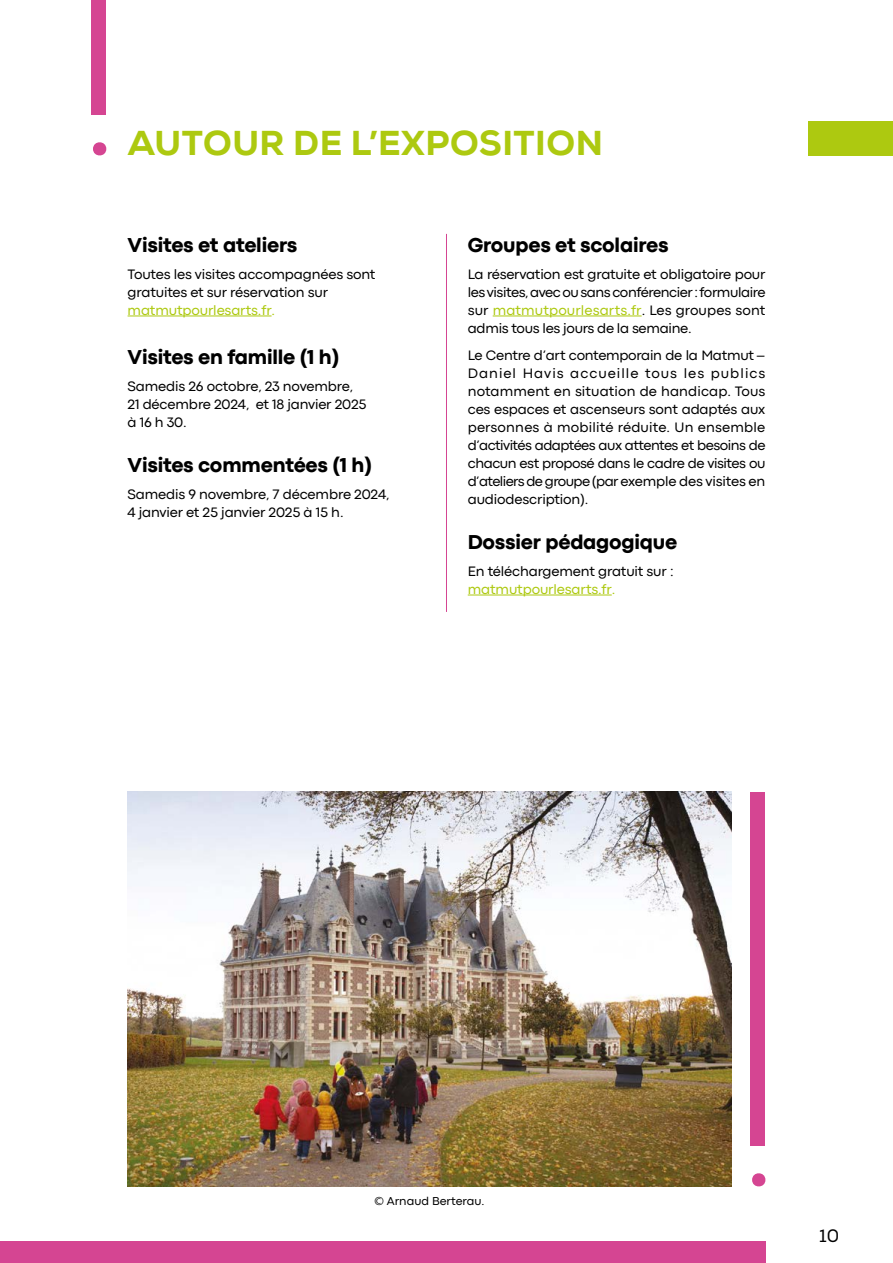
<style>
.page{position:relative;width:893px;height:1263px;background:#fff}
.page>*{position:absolute;margin:0;border:0;box-sizing:border-box;transform-origin:0 0}
.t1{font:800 34.5px "Nexa";letter-spacing:.015em;color:#adc910}
.t2{font:800 21px "Codec Pro";letter-spacing:-.01em;color:#000}
.t3{font:18px "Nexa";color:#000}
.t4{font:14.25px/18px "Codec Pro";letter-spacing:-.01em;color:#000}
.t5{font:14.25px "Codec Pro";letter-spacing:-.01em;color:#adc910}
.t6{font:12px "Codec Pro";color:#000}
.s1{color:#adc910}
</style>
<div class="page">
<div style="left:91px;top:0;width:15px;height:115px;background:#d54592"></div>
<svg style="left:93px;top:142px;width:13px;height:14px"></svg>
<hr style="left:446px;top:234px;width:1px;height:378px;background:#d54592">
<hr style="left:128px;top:316px;width:144px;height:1px;background:#adc910">
<hr style="left:493px;top:316px;width:149px;height:1px;background:#adc910">
<hr style="left:468px;top:595px;width:144px;height:1px;background:#adc910">
<div style="left:750px;top:792px;width:15px;height:354px;background:#d54592"></div>
<svg style="left:752px;top:1173px;width:13px;height:14px"></svg>
<img style="left:128px;top:792px;width:603px;height:394px">
<div style="left:808px;top:121px;width:85px;height:34px;background:#adc910"></div>
<div style="left:0;top:1242px;width:765px;height:21px;background:#d54592"></div>
<h1 class="t1" style="left:128px;top:121px;width:477px">AUTOUR DE L’EXPOSITION</h1>
<h2 class="t2" style="left:128px;top:232px;width:171px">Visites et ateliers</h2>
<p class="t4" style="left:128px;top:265px;width:249px">Toutes les visites accompagnées sont gratuites et sur réservation sur</p>
<p class="t5" style="left:128px;top:302px;width:149px">matmutpourlesarts.fr.</p>
<h2 class="t2" style="left:128px;top:345px;width:213px">Visites en famille (1 h)</h2>
<p class="t4" style="left:128px;top:377px;width:241px">Samedis 26 octobre, 23 novembre,<br>21 décembre 2024, et 18 janvier 2025 à 16 h 30.</p>
<h2 class="t2" style="left:128px;top:453px;width:246px">Visites commentées (1 h)</h2>
<p class="t4" style="left:128px;top:485px;width:263px">Samedis 9 novembre, 7 décembre 2024,<br>4 janvier et 25 janvier 2025 à 15 h.</p>
<h2 class="t2" style="left:468px;top:232px;width:202px">Groupes et scolaires</h2>
<p class="t4" style="left:468px;top:265px;width:299px;text-align:justify">La réservation est gratuite et obligatoire pour les visites, avec ou sans conférencier : formulaire sur <span class="s1">matmutpourlesarts.fr</span>. Les groupes sont admis tous les jours de la semaine.</p>
<p class="t4" style="left:468px;top:346px;width:299px;text-align:justify">Le Centre d’art contemporain de la Matmut – Daniel Havis accueille tous les publics notamment en situation de handicap. Tous ces espaces et ascenseurs sont adaptés aux personnes à mobilité réduite. Un ensemble d’activités adaptées aux attentes et besoins de chacun est proposé dans le cadre de visites ou d’ateliers de groupe (par exemple des visites en audiodescription).</p>
<h2 class="t2" style="left:468px;top:529px;width:211px">Dossier pédagogique</h2>
<p class="t4" style="left:468px;top:562px;width:207px">En téléchargement gratuit sur :</p>
<p class="t5" style="left:468px;top:581px;width:149px">matmutpourlesarts.fr.</p>
<p class="t6" style="left:374px;top:1194px;width:112px">© Arnaud Berterau.</p>
<p class="t3" style="left:819px;top:1225px;width:22px">10</p>
</div>
